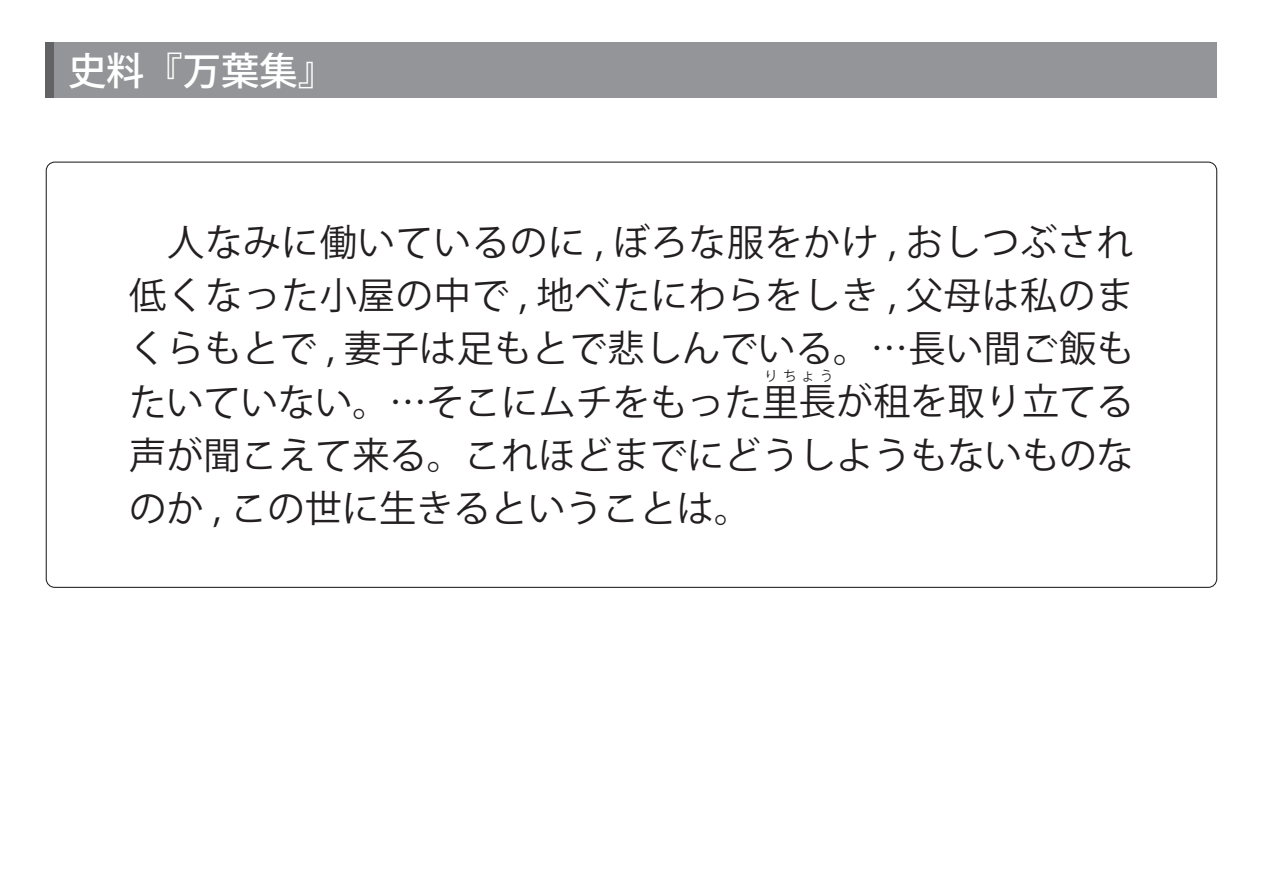
<style>
.page{position:relative;width:1263px;height:893px;background:#fff}
.page>*{position:absolute;margin:0;border:0;box-sizing:border-box;transform-origin:0 0}
.t1{font:500 38.25px "Koz Go Pr 6 N";color:#fff}
.t2{font:37.2px/53.1px "Koz Go Pr 6 N";color:#231f20;text-align:justify}
.t3{font:13.8px "Koz Go Pr 6 N";color:#231f20}
</style>
<div class="page">
<div style="left:46px;top:43px;width:1171px;height:55px;background:#939598"></div>
<div style="left:46px;top:43px;width:8px;height:55px;background:#636366"></div>
<p class="t1" style="left:68px;top:49px;width:269px">史料『万葉集』</p>
<p class="t2" style="left:129px;top:217px;width:1006px">　人なみに働いているのに , ぼろな服をかけ , おしつぶされ低くなった小屋の中で , 地べたにわらをしき , 父母は私のまくらもとで , 妻子は足もとで悲しんでいる。…長い間ご飯もたいていない。…そこにムチをもった里長が租を取り立てる</p>
<p class="t3" style="left:764px;top:368px;width:71px">りちょう</p>
<p class="t2" style="left:129px;top:429px;width:1006px">声が聞こえて来る。これほどまでにどうしようもないものなのか , この世に生きるということは。</p>
</div>
